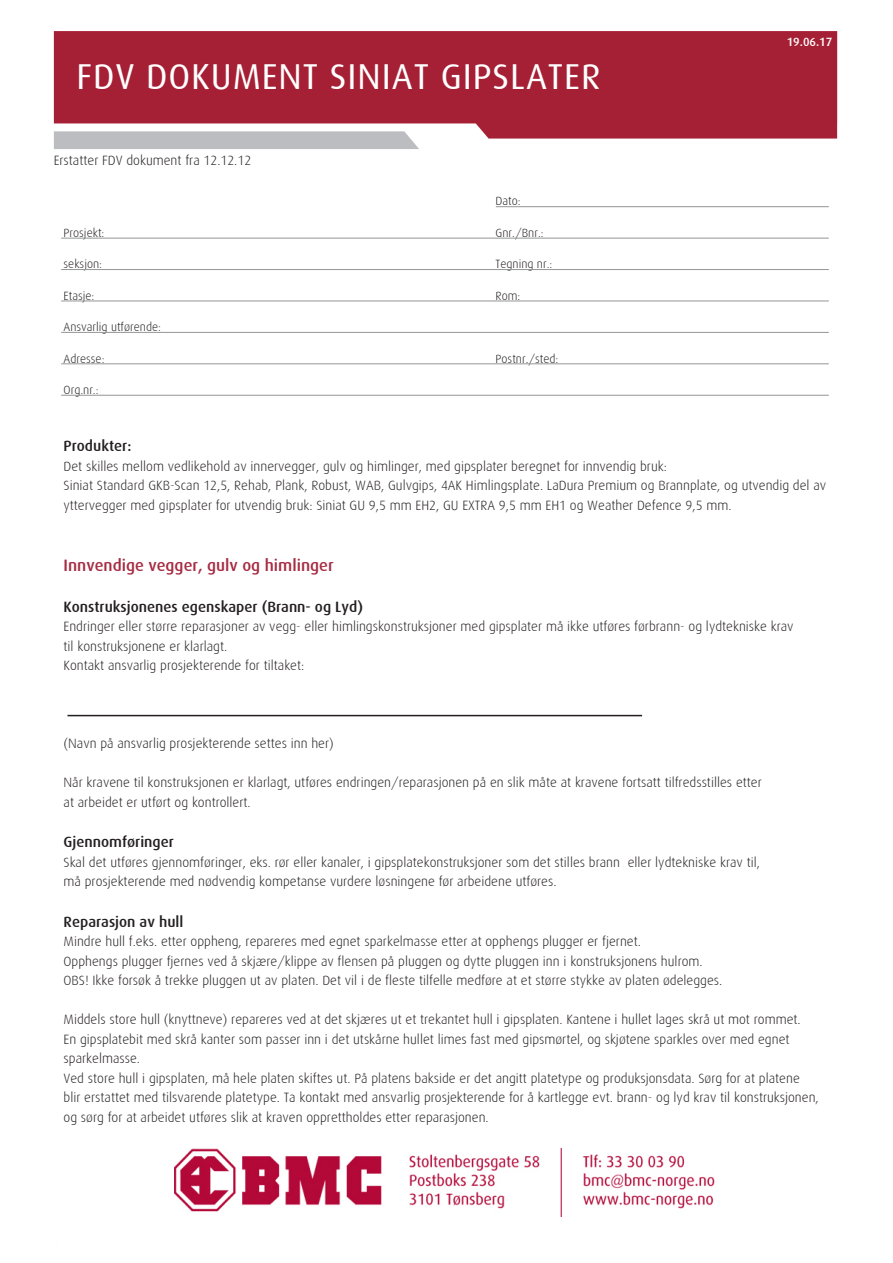
<style>
.page{position:relative;width:893px;height:1263px;background:#fff}
.page>*{position:absolute;margin:0;border:0;box-sizing:border-box;transform-origin:0 0}
.t1{font:36px "Dax";letter-spacing:.025em;color:#fff}
.t2{font:500 16.5px "Dax";color:#a62b43}
.t3{font:500 15px "Dax";color:#231f20}
.t4{font:300 13.5px/19.5px "Dax";color:#231f20}
.t5{font:300 12px "Dax";color:#231f20}
.t6{font:500 12px "Dax";color:#fff}
</style>
<div class="page">
<hr style="left:61px;top:395px;width:768px;height:1px;background:#939598">
<hr style="left:61px;top:363px;width:768px;height:1px;background:#939598">
<hr style="left:61px;top:332px;width:768px;height:1px;background:#939598">
<hr style="left:61px;top:301px;width:768px;height:1px;background:#939598">
<hr style="left:61px;top:269px;width:768px;height:1px;background:#939598">
<hr style="left:61px;top:238px;width:768px;height:1px;background:#939598">
<hr style="left:496px;top:206px;width:333px;height:1px;background:#939598">
<img style="left:174px;top:1148px;width:540px;height:69px">
<div style="left:54px;top:139px;width:365px;height:10px;background:#bcbdc0"></div>
<svg style="left:54px;top:31px;width:783px;height:108px;background:#ab2f43"></svg>
<hr style="left:68px;top:715px;width:574px;height:1px;background:#231f20">
<h1 class="t1" style="left:77px;top:57px;width:525px">FDV DOKUMENT SINIAT GIPSLATER</h1>
<p class="t4" style="left:54px;top:151px;width:199px">Erstatter FDV dokument fra 12.12.12</p>
<p class="t5" style="left:496px;top:194px;width:27px">Dato:</p>
<p class="t5" style="left:64px;top:226px;width:42px">Prosjekt:</p>
<p class="t5" style="left:496px;top:226px;width:50px">Gnr./Bnr.:</p>
<p class="t5" style="left:64px;top:257px;width:40px">seksjon:</p>
<p class="t5" style="left:496px;top:257px;width:58px">Tegning nr.:</p>
<p class="t5" style="left:64px;top:289px;width:32px">Etasje:</p>
<p class="t5" style="left:496px;top:289px;width:26px">Rom:</p>
<p class="t5" style="left:64px;top:320px;width:99px">Ansvarlig utførende:</p>
<p class="t5" style="left:64px;top:352px;width:42px">Adresse:</p>
<p class="t5" style="left:496px;top:352px;width:64px">Postnr./sted:</p>
<p class="t5" style="left:64px;top:383px;width:37px">Org.nr.:</p>
<p class="t6" style="left:787px;top:35px;width:47px">19.06.17</p>
<p class="t3" style="left:64px;top:437px;width:69px">Produkter:</p>
<p class="t4" style="left:64px;top:456px;width:764px">Det skilles mellom vedlikehold av innervegger, gulv og himlinger, med gipsplater beregnet for innvendig bruk:<br>Siniat Standard GKB-Scan 12,5, Rehab, Plank, Robust, WAB, Gulvgips, 4AK Himlingsplate. LaDura Premium og Brannplate, og utvendig del av yttervegger med gipsplater for utvendig bruk: Siniat GU 9,5 mm EH2, GU EXTRA 9,5 mm EH1 og Weather Defence 9,5 mm.</p>
<p class="t2" style="left:64px;top:556px;width:272px">Innvendige vegger, gulv og himlinger</p>
<p class="t3" style="left:64px;top:598px;width:301px">Konstruksjonenes egenskaper (Brann- og Lyd)</p>
<p class="t4" style="left:64px;top:617px;width:731px">Endringer eller større reparasjoner av vegg- eller himlingskonstruksjoner med gipsplater må ikke utføres førbrann- og lydtekniske krav til konstruksjonene er klarlagt.<br>Kontakt ansvarlig prosjekterende for tiltaket:</p>
<p class="t4" style="left:64px;top:734px;width:272px">(Navn på ansvarlig prosjekterende settes inn her)</p>
<p class="t4" style="left:64px;top:773px;width:700px">Når kravene til konstruksjonen er klarlagt, utføres endringen/reparasjonen på en slik måte at kravene fortsatt tilfredsstilles etter at arbeidet er utført og kontrollert.</p>
<p class="t3" style="left:64px;top:833px;width:112px">Gjennomføringer</p>
<p class="t4" style="left:64px;top:852px;width:698px">Skal det utføres gjennomføringer, eks. rør eller kanaler, i gipsplatekonstruksjoner som det stilles brann eller lydtekniske krav til, må prosjekterende med nødvendig kompetanse vurdere løsningene før arbeidene utføres.</p>
<p class="t3" style="left:64px;top:913px;width:121px">Reparasjon av hull</p>
<p class="t4" style="left:64px;top:932px;width:660px">Mindre hull f.eks. etter oppheng, repareres med egnet sparkelmasse etter at opphengs plugger er fjernet.<br>Opphengs plugger fjernes ved å skjære/klippe av flensen på pluggen og dytte pluggen inn i konstruksjonens hulrom.<br>OBS! Ikke forsøk å trekke pluggen ut av platen. Det vil i de fleste tilfelle medføre at et større stykke av platen ødelegges.</p>
<p class="t4" style="left:64px;top:1010px;width:757px">Middels store hull (knyttneve) repareres ved at det skjæres ut et trekantet hull i gipsplaten. Kantene i hullet lages skrå ut mot rommet.<br>En gipsplatebit med skrå kanter som passer inn i det utskårne hullet limes fast med gipsmørtel, og skjøtene sparkles over med egnet sparkelmasse.<br>Ved store hull i gipsplaten, må hele platen skiftes ut. På platens bakside er det angitt platetype og produksjonsdata. Sørg for at platene blir erstattet med tilsvarende platetype. Ta kontakt med ansvarlig prosjekterende for å kartlegge evt. brann- og lyd krav til konstruksjonen, og sørg for at arbeidet utføres slik at kraven opprettholdes etter reparasjonen.</p>
</div>
